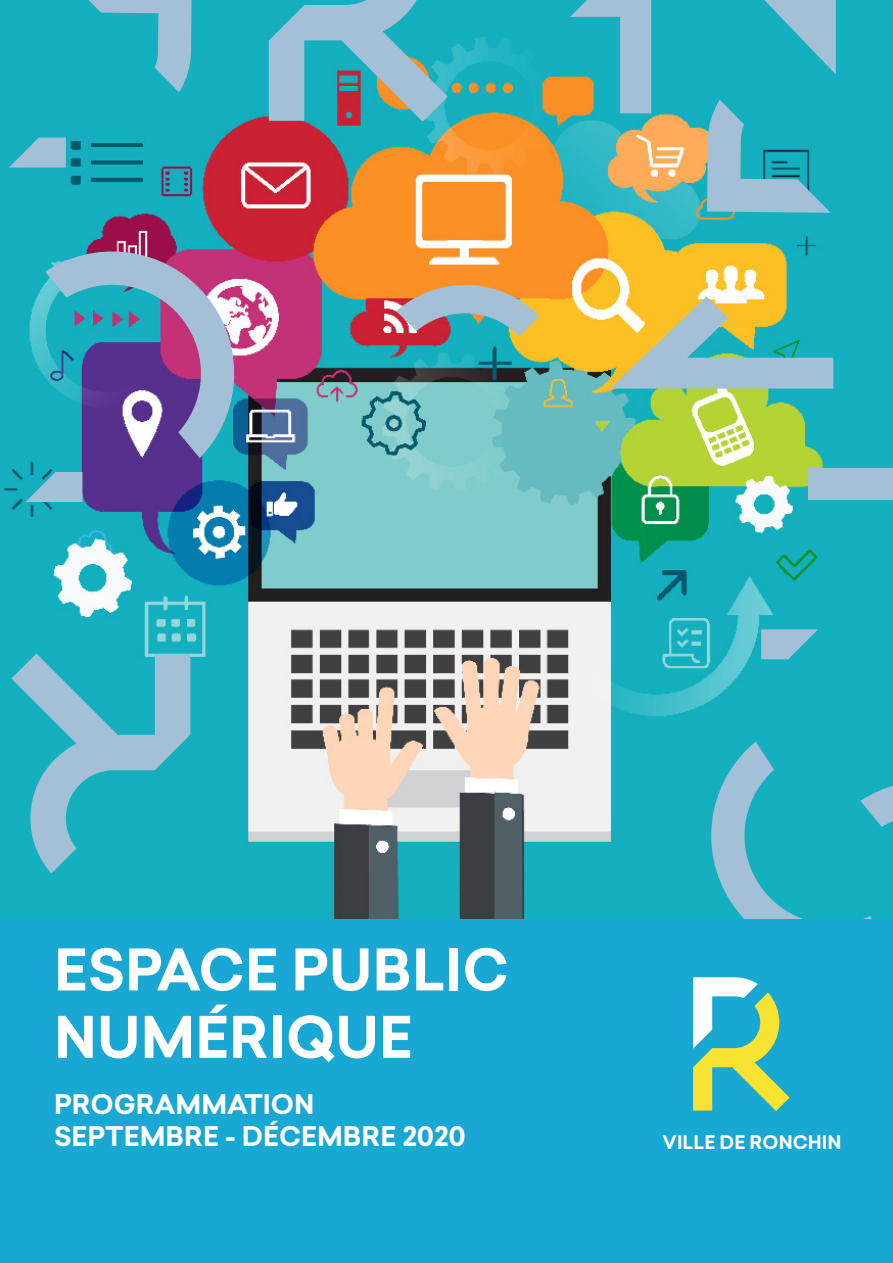
<style>
.page{position:relative;width:893px;height:1263px;background:#fff}
.page>*{position:absolute;margin:0;border:0;box-sizing:border-box;transform-origin:0 0}
.t1{font:700 56.1px "Sailec";color:#fff}
.t2{font:700 26.55px "Sailec";color:#fff}
.t3{font:700 18.45px "Sailec";color:#fff}
</style>
<div class="page">
<img style="left:0;top:0;width:893px;height:919px">
<svg style="left:11px;top:653px;width:179px;height:220px;background:#44b5c7"></svg>
<svg style="left:610px;top:296px;width:223px;height:93px;background:#9cbe9d"></svg>
<svg style="left:764px;top:0;width:72px;height:75px;background:#5ab7ca"></svg>
<div style="left:808px;top:468px;width:85px;height:31px;background:#a3c0d7"></div>
<svg style="left:570px;top:0;width:81px;height:113px;background:#6ab4bb"></svg>
<svg style="left:761px;top:629px;width:57px;height:30px;background:#7cbbd0"></svg>
<svg style="left:26px;top:472px;width:56px;height:30px;background:#7db9ce"></svg>
<svg style="left:9px;top:138px;width:57px;height:29px;background:#7dbbd0"></svg>
<svg style="left:45px;top:249px;width:195px;height:209px;background:#6f87b2"></svg>
<div style="left:0;top:919px;width:893px;height:344px;background:#19a7d3"></div>
<svg style="left:269px;top:0;width:179px;height:122px;background:#67b0c0"></svg>
<svg style="left:707px;top:100px;width:123px;height:113px;background:#50b3c5"></svg>
<svg style="left:693px;top:742px;width:200px;height:369px"></svg>
<svg style="left:68px;top:0;width:124px;height:92px;background:#40b4c6"></svg>
<svg style="left:396px;top:285px;width:143px;height:51px;background:#a4a7a0"></svg>
<p class="t1" style="left:54px;top:930px;width:456px">ESPACE PUBLIC</p>
<p class="t1" style="left:54px;top:997px;width:360px">NUMÉRIQUE</p>
<p class="t2" style="left:54px;top:1085px;width:262px">PROGRAMMATION</p>
<p class="t2" style="left:54px;top:1117px;width:413px">SEPTEMBRE - DÉCEMBRE 2020</p>
<p class="t3" style="left:663px;top:1129px;width:180px">VILLE DE RONCHIN</p>
</div>
